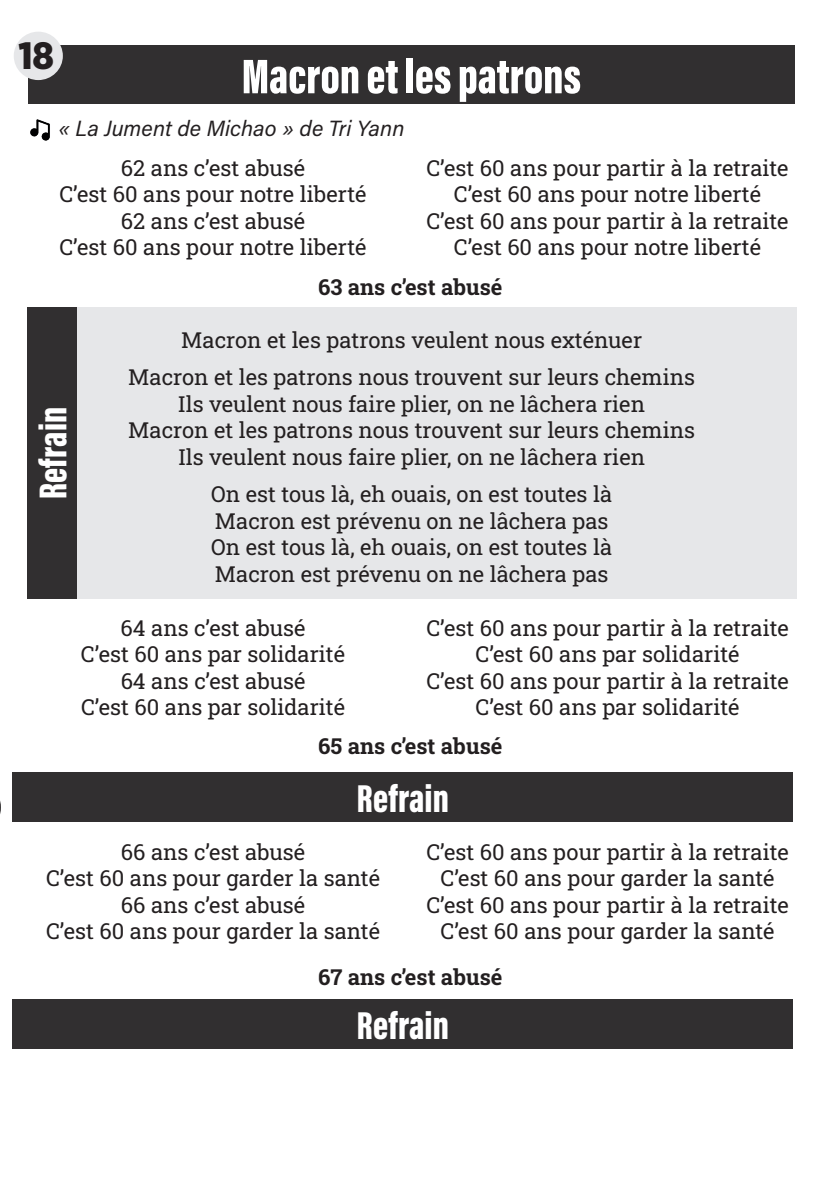
<style>
.page{position:relative;width:840px;height:1191px;background:#fff}
.page>*{position:absolute;margin:0;border:0;box-sizing:border-box;transform-origin:0 0}
.t1{font:50px "Acumin Variable Concept";color:#fff}
.t2{font:40px "Acumin Variable Concept";color:#fff}
.t3{font:900 38px "Gotham Narrow";color:#231f20}
.t4{font:22px/26.4px "Roboto Slab";color:#231f20;text-align:center}
.t5{font:700 22px "Roboto Slab";color:#231f20}
.t6{font:22px "Acumin Variable Concept";color:#231f20}
</style>
<div class="page">
<svg style="left:0;top:801px;width:1px;height:13px"></svg>
<div style="left:27px;top:307px;width:768px;height:291px;background:#e6e7e9"></div>
<div style="left:27px;top:307px;width:50px;height:291px;background:#312f30"></div>
<div style="left:28px;top:46px;width:766px;height:58px;background:#312f30"></div>
<img style="left:30px;top:119px;width:20px;height:22px">
<div style="left:14px;top:32px;width:49px;height:48px;background:#e6e7e9;border-radius:50%"></div>
<div style="left:13px;top:772px;width:779px;height:49px;background:#312f30"></div>
<div style="left:13px;top:999px;width:779px;height:49px;background:#312f30"></div>
<h3 class="t3" style="left:18px;top:30px;width:37px">18</h3>
<h1 class="t1" style="left:242px;top:42px;width:341px">Macron et les patrons</h1>
<p class="t6" style="left:58px;top:113px;width:347px">« La Jument de Michao » de Tri Yann</p>
<p class="t4" style="left:59px;top:154px;width:308px">62 ans c’est abusé<br>C’est 60 ans pour notre liberté<br>62 ans c’est abusé<br>C’est 60 ans pour notre liberté</p>
<p class="t4" style="left:426px;top:154px;width:363px">C’est 60 ans pour partir à la retraite C’est 60 ans pour notre liberté<br>C’est 60 ans pour partir à la retraite C’est 60 ans pour notre liberté</p>
<h2 class="t2" style="left:25px;top:499px;width:93px;rotate:-90deg">Refrain</h2>
<p class="t5" style="left:318px;top:272px;width:186px">63 ans c’est abusé</p>
<p class="t4" style="left:128px;top:320px;width:568px;line-height:37.8px">Macron et les patrons veulent nous exténuer<br>Macron et les patrons nous trouvent sur leurs chemins</p>
<p class="t4" style="left:128px;top:390px;width:568px">Ils veulent nous faire plier, on ne lâchera rien<br>Macron et les patrons nous trouvent sur leurs chemins<br>Ils veulent nous faire plier, on ne lâchera rien</p>
<p class="t4" style="left:211px;top:480px;width:402px;text-align:left">On est tous là, eh ouais, on est toutes là Macron est prévenu on ne lâchera pas On est tous là, eh ouais, on est toutes là Macron est prévenu on ne lâchera pas</p>
<p class="t4" style="left:81px;top:614px;width:265px">64 ans c’est abusé<br>C’est 60 ans par solidarité<br>64 ans c’est abusé<br>C’est 60 ans par solidarité</p>
<p class="t4" style="left:426px;top:614px;width:363px">C’est 60 ans pour partir à la retraite<br>C’est 60 ans par solidarité<br>C’est 60 ans pour partir à la retraite<br>C’est 60 ans par solidarité</p>
<p class="t5" style="left:318px;top:730px;width:185px">65 ans c’est abusé</p>
<h2 class="t2" style="left:357px;top:770px;width:93px">Refrain</h2>
<p class="t4" style="left:46px;top:838px;width:335px">66 ans c’est abusé<br>C’est 60 ans pour garder la santé<br>66 ans c’est abusé<br>C’est 60 ans pour garder la santé</p>
<p class="t4" style="left:426px;top:838px;width:363px">C’est 60 ans pour partir à la retraite C’est 60 ans pour garder la santé C’est 60 ans pour partir à la retraite C’est 60 ans pour garder la santé</p>
<p class="t5" style="left:318px;top:962px;width:186px">67 ans c’est abusé</p>
<h2 class="t2" style="left:357px;top:997px;width:93px">Refrain</h2>
</div>
